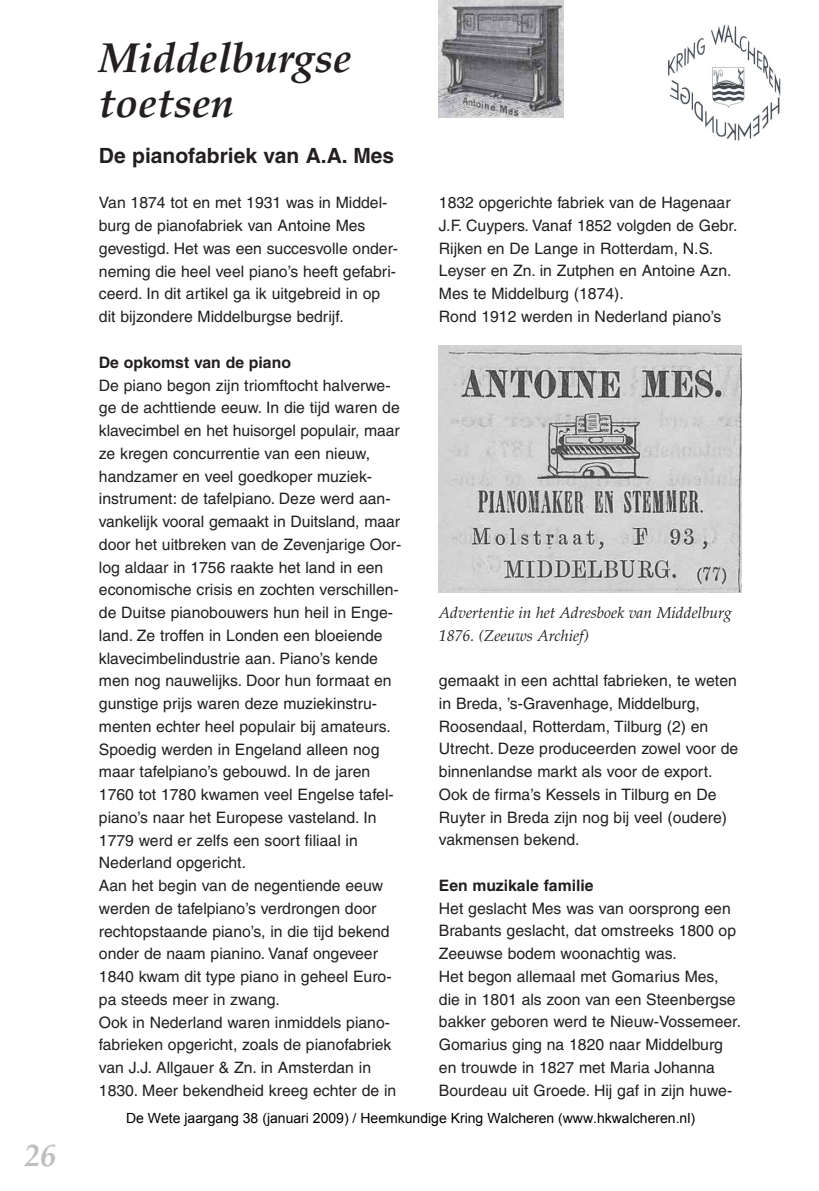
<style>
.page{position:relative;width:819px;height:1191px;background:#fff}
.page>*{position:absolute;margin:0;border:0;box-sizing:border-box;transform-origin:0 0}
.t1{font:italic 700 42px/45.5px "Palatino";color:#231f20}
.t2{font:italic 700 31.5px "Palatino";color:#bcbec0}
.t3{font:700 21px "Helvetica";color:#231f20}
.t4{font:15.75px/22.8px "Helvetica";color:#231f20}
.t5{font:italic 15.75px/22.8px "Palatino";color:#231f20}
.t6{font:700 15.75px "Helvetica";color:#231f20}
.t7{font:14px "Arial";color:#000}
</style>
<div class="page">
<img style="left:667px;top:24px;width:114px;height:117px">
<img style="left:439px;top:0;width:124px;height:117px">
<img style="left:439px;top:345px;width:302px;height:247px">
<h2 class="t2" style="left:24px;top:1143px;width:33px">26</h2>
<h1 class="t1" style="left:99px;top:40px;width:254px">Middelburgse toetsen</h1>
<h3 class="t3" style="left:99px;top:148px;width:297px">De pianofabriek van A.A. Mes</h3>
<p class="t4" style="left:99px;top:193px;width:301px">Van 1874 tot en met 1931 was in Middel&shy;burg de pianofabriek van Antoine Mes gevestigd. Het was een succesvolle onder&shy;neming die heel veel piano’s heeft gefabri&shy;ceerd. In dit artikel ga ik uitgebreid in op dit bijzondere Middelburgse bedrijf.</p>
<p class="t6" style="left:99px;top:356px;width:193px">De opkomst van de piano</p>
<p class="t4" style="left:99px;top:375px;width:304px">De piano begon zijn triomftocht halverwe&shy;ge de achttiende eeuw. In die tijd waren de klavecimbel en het huisorgel populair, maar ze kregen concurrentie van een nieuw, handzamer en veel goedkoper muziek&shy;instrument: de tafelpiano. Deze werd aan&shy;vankelijk vooral gemaakt in Duitsland, maar door het uitbreken van de Zevenjarige Oor&shy;log aldaar in 1756 raakte het land in een economische crisis en zochten verschillen&shy;de Duitse pianobouwers hun heil in Enge&shy;land. Ze troffen in Londen een bloeiende klavecimbelindustrie aan. Piano’s kende men nog nauwelijks. Door hun formaat en gunstige prijs waren deze muziekinstru&shy;menten echter heel populair bij amateurs.<br>Spoedig werden in Engeland alleen nog maar tafelpiano’s gebouwd. In de jaren 1760 tot 1780 kwamen veel Engelse tafel&shy;piano’s naar het Europese vasteland. In 1779 werd er zelfs een soort filiaal in Nederland opgericht.<br>Aan het begin van de negentiende eeuw werden de tafelpiano’s verdrongen door rechtopstaande piano’s, in die tijd bekend onder de naam pianino. Vanaf ongeveer 1840 kwam dit type piano in geheel Euro&shy;pa steeds meer in zwang.<br>Ook in Nederland waren inmiddels piano&shy;fabrieken opgericht, zoals de pianofabriek van J.J. Allgauer &amp; Zn. in Amsterdan in 1830. Meer bekendheid kreeg echter de in</p>
<p class="t4" style="left:439px;top:193px;width:300px">1832 opgerichte fabriek van de Hagenaar J.F. Cuypers. Vanaf 1852 volgden de Gebr.<br>Rijken en De Lange in Rotterdam, N.S.<br>Leyser en Zn. in Zutphen en Antoine Azn.<br>Mes te Middelburg (1874).<br>Rond 1912 werden in Nederland piano’s</p>
<p class="t5" style="left:439px;top:603px;width:294px">Advertentie in het Adresboek van Middelburg<br>1876. (Zeeuws Archief)</p>
<p class="t4" style="left:439px;top:670px;width:301px">gemaakt in een achttal fabrieken, te weten in Breda, ’s-Gravenhage, Middelburg, Roosendaal, Rotterdam, Tilburg (2) en Utrecht. Deze produceerden zowel voor de binnenlandse markt als voor de export.<br>Ook de firma’s Kessels in Tilburg en De Ruyter in Breda zijn nog bij veel (oudere) vakmensen bekend.</p>
<p class="t6" style="left:439px;top:879px;width:156px">Een muzikale familie</p>
<p class="t4" style="left:439px;top:898px;width:304px">Het geslacht Mes was van oorsprong een Brabants geslacht, dat omstreeks 1800 op Zeeuwse bodem woonachtig was.<br>Het begon allemaal met Gomarius Mes, die in 1801 als zoon van een Steenbergse bakker geboren werd te Nieuw-Vossemeer.<br>Gomarius ging na 1820 naar Middelburg en trouwde in 1827 met Maria Johanna Bourdeau uit Groede. Hij gaf in zijn huwe-</p>
<p class="t7" style="left:126px;top:1109px;width:570px">De Wete jaargang 38 (januari 2009) / Heemkundige Kring Walcheren (www.hkwalcheren.nl)</p>
</div>
